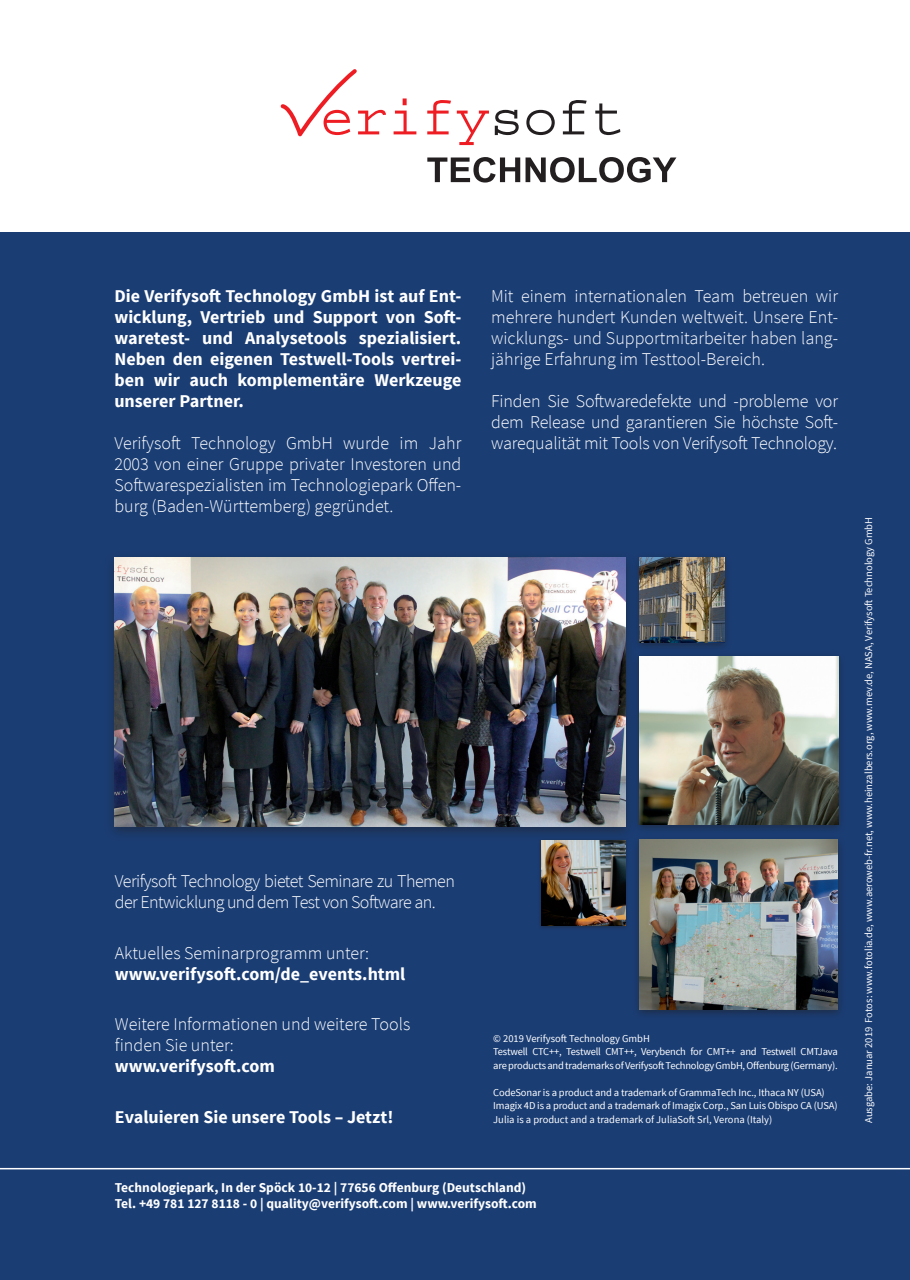
<style>
.page{position:relative;width:910px;height:1280px;background:#fff}
.page>*{position:absolute;margin:0;border:0;box-sizing:border-box;transform-origin:0 0}
.t1{font:300 18px/21px "Source Sans Pro";letter-spacing:-.01em;color:#fff;text-align:justify}
.t2{font:700 18px/21px "Source Sans Pro";color:#fff;text-align:justify}
.t3{font:300 18px/21px "Source Sans Pro";letter-spacing:-.03em;color:#fff}
.t4{font:700 13.5px/16.5px "Source Sans Pro";color:#fff}
.t5{font:10.5px/13.5px "Source Sans Pro";letter-spacing:-.01em;color:#fff}
</style>
<div class="page">
<div style="left:0;top:233px;width:910px;height:1047px;background:#1a3d74"></div>
<hr style="left:0;top:1168px;width:910px;height:1px;background:#fff">
<svg style="left:394px;top:98px;width:22px;height:36px"></svg>
<svg style="left:427px;top:100px;width:24px;height:34px"></svg>
<svg style="left:457px;top:111px;width:32px;height:34px"></svg>
<svg style="left:495px;top:110px;width:24px;height:25px"></svg>
<svg style="left:526px;top:110px;width:29px;height:25px"></svg>
<svg style="left:563px;top:100px;width:24px;height:34px"></svg>
<svg style="left:595px;top:103px;width:25px;height:32px"></svg>
<svg style="left:427px;top:157px;width:249px;height:26px"></svg>
<svg style="left:281px;top:69px;width:105px;height:68px"></svg>
<div style="left:632px;top:834px;width:213px;height:186px;background:#231f20;opacity:.5"></div>
<img style="left:639px;top:840px;width:199px;height:170px">
<div style="left:632px;top:651px;width:214px;height:184px;background:#231f20;opacity:.5"></div>
<img style="left:639px;top:657px;width:199px;height:168px">
<div style="left:104px;top:550px;width:533px;height:292px;background:#231f20;opacity:.5"></div>
<img style="left:115px;top:558px;width:510px;height:269px">
<div style="left:538px;top:837px;width:91px;height:93px;background:#231f20;opacity:.5"></div>
<img style="left:541px;top:840px;width:85px;height:85px">
<div style="left:632px;top:552px;width:100px;height:101px;background:#231f20;opacity:.5"></div>
<img style="left:639px;top:558px;width:85px;height:85px">
<p class="t2" style="left:114px;top:286px;width:348px">Die Verifysoft Technology GmbH ist auf Ent&shy;wicklung, Vertrieb und Support von Soft&shy;waretest- und Analysetools spezialisiert.<br>Neben den eigenen Testwell-Tools vertrei&shy;ben wir auch komplementäre Werkzeuge unserer Partner.</p>
<p class="t1" style="left:114px;top:432px;width:348px">Verifysoft Technology GmbH wurde im Jahr 2003 von einer Gruppe privater Investoren und Softwarespezialisten im Technologiepark Offen&shy;burg (Baden-Württemberg) gegründet.</p>
<p class="t1" style="left:491px;top:285px;width:348px">Mit einem internationalen Team betreuen wir mehrere hundert Kunden weltweit. Unsere Ent&shy;wicklungs- und Supportmitarbeiter haben lang&shy;jährige Erfahrung im Testtool-Bereich.</p>
<p class="t1" style="left:491px;top:390px;width:348px">Finden Sie Softwaredefekte und -probleme vor dem Release und garantieren Sie höchste Soft&shy;warequalität mit Tools von Verifysoft Technology.</p>
<p class="t3" style="left:115px;top:871px;width:342px">Verifysoft Technology bietet Seminare zu Themen der Entwicklung und dem Test von Software an.</p>
<p class="t1" style="left:115px;top:942px;width:256px">Aktuelles Seminarprogramm unter:</p>
<p class="t2" style="left:115px;top:964px;width:292px">www.verifysoft.com/de_events.html</p>
<p class="t1" style="left:115px;top:1014px;width:297px">Weitere Informationen und weitere Tools finden Sie unter:</p>
<p class="t2" style="left:115px;top:1056px;width:162px">www.verifysoft.com</p>
<p class="t2" style="left:115px;top:1107px;width:280px">Evaluieren Sie unsere Tools – Jetzt!</p>
<p class="t5" style="left:493px;top:1032px;width:346px">© 2019 Verifysoft Technology GmbH<br>Testwell CTC++, Testwell CMT++, Verybench for CMT++ and Testwell CMTJava are products and trademarks of Verifysoft Technology GmbH, Offenburg (Germany).</p>
<p class="t5" style="left:493px;top:1086px;width:346px">CodeSonar is a product and a trademark of GrammaTech Inc., Ithaca NY (USA)<br>Imagix 4D is a product and a trademark of Imagix Corp., San Luis Obispo CA (USA)<br>Julia is a product and a trademark of JuliaSoft Srl, Verona (Italy)</p>
<p class="t4" style="left:115px;top:1179px;width:424px">Technologiepark, In der Spöck 10-12 | 77656 Offenburg (Deutschland)<br>Tel. +49 781 127 8118 - 0 | quality@verifysoft.com | www.verifysoft.com</p>
<p class="t5" style="left:862px;top:1123px;width:608px;rotate:-90deg">Ausgabe: Januar 2019 Fotos: www.fotolia.de, www.aeroweb-fr.net, www.heinzalbers.org, www.mev.de, NASA, Verifysoft Technology GmbH</p>
</div>
